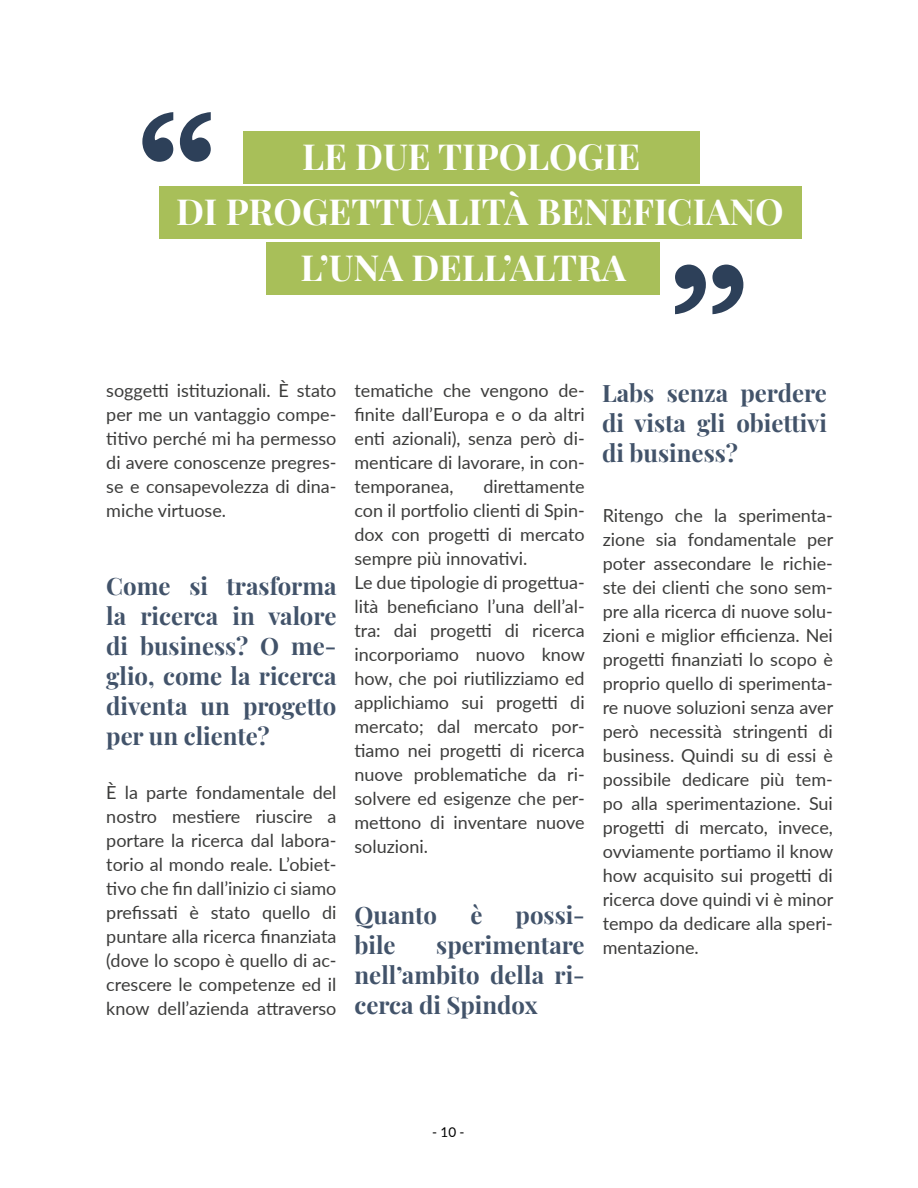
<style>
.page{position:relative;width:918px;height:1188px;background:#fff}
.page>*{position:absolute;margin:0;border:0;box-sizing:border-box;transform-origin:0 0}
.t1{font:700 180px "Malayalam MN";color:#2d4059}
.t2{font:700 36px "Playfair Display";color:#fff}
.t3{font:700 24px/30px "Playfair Display";color:#42536a;text-align:justify}
.t4{font:18px/24px "Lato";color:#3c3c3b;text-align:justify}
.t5{font:13.5px "Lato";color:#000}
</style>
<div class="page">
<div style="left:243px;top:131px;width:456px;height:53px;background:#a8bf59"></div>
<div style="left:159px;top:187px;width:642px;height:52px;background:#a8bf59"></div>
<div style="left:267px;top:242px;width:393px;height:53px;background:#a8bf59"></div>
<h1 class="t1" style="left:138px;top:86px;width:77px">“</h1>
<h2 class="t2" style="left:176px;top:184px;width:609px">DI PROGETTUALITÀ BENEFICIANO</h2>
<h2 class="t2" style="left:302px;top:128px;width:340px">LE DUE TIPOLOGIE</h2>
<h2 class="t2" style="left:300px;top:239px;width:327px">L’UNA DELL’ALTRA</h2>
<h1 class="t1" style="left:748px;top:341px;width:77px;rotate:-180deg">“</h1>
<p class="t4" style="left:106px;top:378px;width:232px">soggetti istituzionali. È stato per me un vantaggio compe&shy;titivo perché mi ha permesso di avere conoscenze pregres&shy;se e consapevolezza di dina&shy;miche virtuose.</p>
<h3 class="t3" style="left:106px;top:569px;width:232px">Come si trasforma la ricerca in valore di business? O me&shy;glio, come la ricerca diventa un progetto per un cliente?</h3>
<p class="t4" style="left:106px;top:780px;width:232px">È la parte fondamentale del nostro mestiere riuscire a portare la ricerca dal labora&shy;torio al mondo reale. L’obiet&shy;tivo che fin dall’inizio ci siamo prefissati è stato quello di puntare alla ricerca finanziata (dove lo scopo è quello di ac&shy;crescere le competenze ed il know dell’azienda attraverso</p>
<p class="t4" style="left:355px;top:378px;width:232px">tematiche che vengono de&shy;finite dall’Europa e o da altri enti azionali), senza però di&shy;menticare di lavorare, in con&shy;temporanea,</p>
<p class="t4" style="left:355px;top:474px;width:232px;text-align:left;text-indent:129px">direttamente con il portfolio clienti di Spin&shy;dox con progetti di mercato sempre più innovativi.<br>Le due tipologie di progettua&shy;lità beneficiano l’una dell’al&shy;tra: dai progetti di ricerca incorporiamo nuovo know how, che poi riutilizziamo ed applichiamo sui progetti di mercato; dal mercato por&shy;tiamo nei progetti di ricerca nuove problematiche da ri&shy;solvere ed esigenze che per&shy;mettono di inventare nuove soluzioni.</p>
<h3 class="t3" style="left:355px;top:898px;width:84px">Quanto</h3>
<h3 class="t3" style="left:470px;top:898px;width:14px">è</h3>
<h3 class="t3" style="left:516px;top:898px;width:71px">possi-</h3>
<h3 class="t3" style="left:355px;top:928px;width:42px">bile</h3>
<h3 class="t3" style="left:355px;top:928px;width:232px;text-indent:82px">sperimentare nell’ambito della ri&shy;cerca di Spindox</h3>
<h3 class="t3" style="left:602px;top:376px;width:226px">Labs senza perdere di vista gli obiettivi di business?</h3>
<p class="t4" style="left:603px;top:503px;width:232px">Ritengo che la sperimenta&shy;zione sia fondamentale per poter assecondare le richie&shy;ste dei clienti che sono sem&shy;pre alla ricerca di nuove solu&shy;zioni e miglior efficienza. Nei progetti finanziati lo scopo è proprio quello di sperimenta&shy;re nuove soluzioni senza aver però necessità stringenti di business. Quindi su di essi è possibile dedicare più tem&shy;po alla sperimentazione. Sui progetti di mercato, invece, ovviamente portiamo il know how acquisito sui progetti di ricerca dove quindi vi è minor tempo da dedicare alla speri&shy;mentazione.</p>
<p class="t5" style="left:432px;top:1122px;width:34px">- 10 -</p>
</div>
